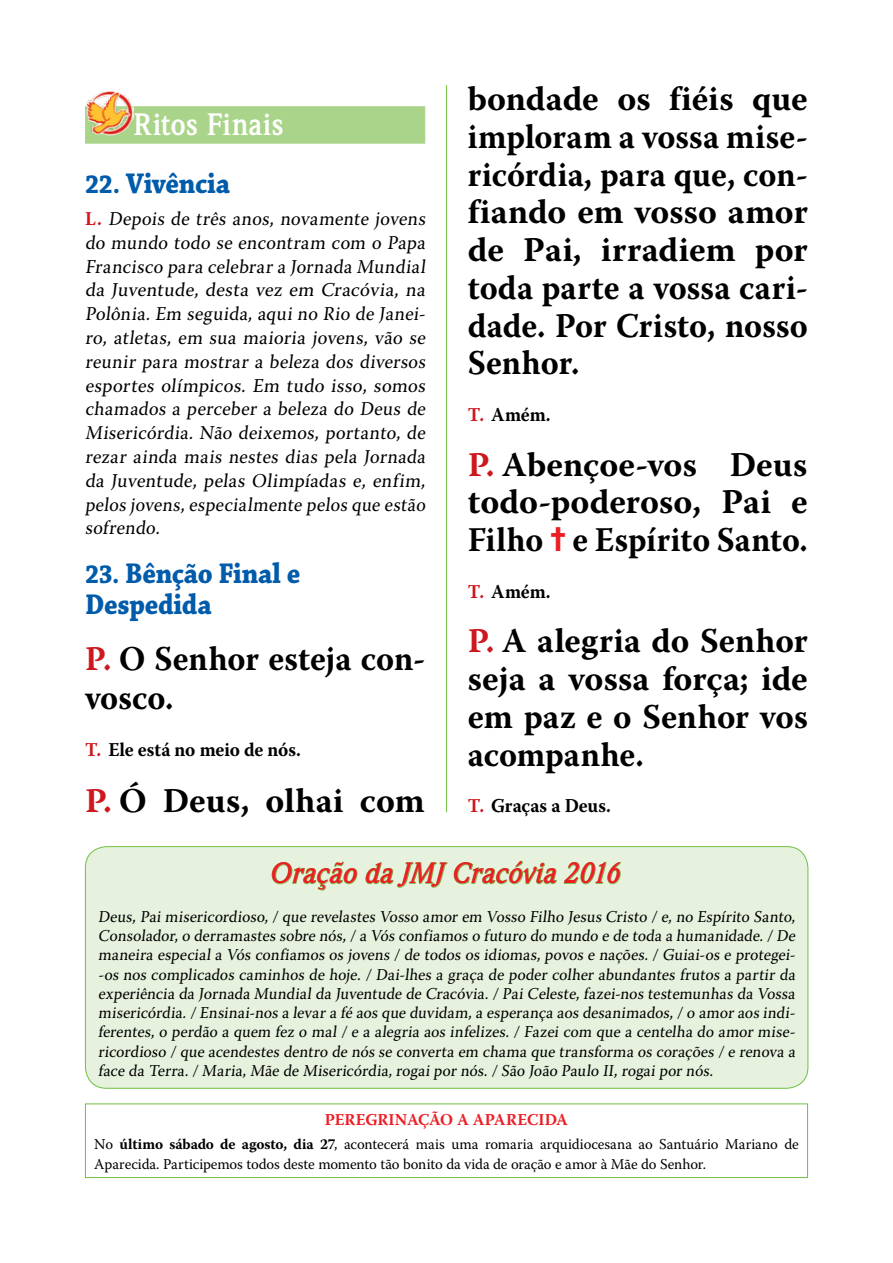
<style>
.page{position:relative;width:893px;height:1263px;background:#fff}
.page>*{position:absolute;margin:0;border:0;box-sizing:border-box;transform-origin:0 0}
.t1{font:700 34.5px/37.7px "Warnock Pro";letter-spacing:.005em;color:#000;text-align:justify}
.t2{font:700 34.5px/38.8px "Warnock Pro";letter-spacing:.005em;color:#000;scale:.95 1}
.t3{font:700 31.5px "Weidemann IT Cby BT";letter-spacing:-.005em;color:#fff;scale:.95 1}
.t4{font:700 30px/31.3px "Chaparral Pro";letter-spacing:-.01em;color:#005baa;scale:.91 1}
.t5{font:italic 700 30px "Weidemann IT Cby BT";letter-spacing:-.01em;color:#ed1d24;scale:.91 1}
.t6{font:19.5px/23.9px "Warnock Pro";color:#000;text-align:justify;scale:.95 1}
.t7{font:700 19.5px "Warnock Pro";letter-spacing:-.01em;color:#000;scale:.95 1}
.t8{font:16.5px/19.2px "Warnock Pro";letter-spacing:.02em;color:#000;text-align:justify;scale:.95 1}
.t9{font:700 16.5px "Warnock Pro";color:#ed1d24}
.t10{font:15px/19.8px "Warnock Pro";letter-spacing:-.005em;color:#000}
.s1{font-size:27px}
.s2{font-weight:700;color:#ce171e}
.s3{color:#ce171e}
.s4{font-family:"Monotype Sorts";font-weight:400;color:#ed1d24}
.s5{font-weight:700}
</style>
<div class="page">
<div style="left:85px;top:106px;width:340px;height:38px;background:#aad48a"></div>
<img style="left:85px;top:91px;width:48px;height:44px">
<div style="left:85px;top:847px;width:723px;height:241px;background:#e7f2de"></div>
<svg style="left:271px;top:861px;width:87px;height:30px;background:#cfe7bf"></svg>
<svg style="left:365px;top:848px;width:192px;height:40px;background:#d6eac8"></svg>
<svg style="left:563px;top:862px;width:58px;height:25px"></svg>
<div style="left:85px;top:846px;width:723px;height:243px;border:1px solid #72bf44;border-radius:21px"></div>
<div style="left:85px;top:1103px;width:723px;height:75px;border:1px solid #72bf44"></div>
<hr style="left:446px;top:85px;width:1px;height:727px;background:#72bf44">
<h2 class="t3" style="left:133px;top:105px;width:160px">Ritos Finais</h2>
<h3 class="t4" style="left:85px;top:169px;width:161px"><span class="s1">22.</span> Vivência</h3>
<p class="t6" style="left:85px;top:206px;width:363px"><span class="s2">L .</span> Depois de três anos, novamente jovens do mundo todo se encontram com o Papa Francisco para celebrar a Jornada Mundial da Juventude, desta vez em Cracóvia, na Polônia. Em seguida, aqui no Rio de Janei&shy;ro, atletas, em sua maioria jovens, vão se reunir para mostrar a beleza dos diversos esportes olímpicos. Em tudo isso, somos chamados a perceber a beleza do Deus de Misericórdia. Não deixemos, portanto, de rezar ainda mais nestes dias pela Jornada da Juventude, pelas Olimpíadas e, enfim, pelos jovens,especialmente pelos que estão sofrendo.</p>
<h3 class="t4" style="left:85px;top:559px;width:238px"><span class="s1">23.</span> Bênção Final e<br>Despedida</h3>
<h1 class="t2" style="left:85px;top:638px;width:360px"><span class="s3">P.</span> O Senhor esteja con&shy;vosco.</h1>
<p class="t7" style="left:85px;top:738px;width:228px"><span class="s3">T.</span> Ele está no meio de nós.</p>
<h1 class="t1" style="left:85px;top:781px;width:341px"><span class="s3">P.</span> Ó Deus, olhai com</h1>
<h1 class="t1" style="left:468px;top:80px;width:342px">bondade os fiéis que imploram a vossa mise&shy;ricórdia, para que, con&shy;fiando em vosso amor de Pai, irradiem por toda parte a vossa cari&shy;dade. Por Cristo, nosso Senhor.</h1>
<p class="t7" style="left:468px;top:403px;width:88px"><span class="s3">T.</span> Amém.</p>
<h1 class="t1" style="left:468px;top:445px;width:342px"><span class="s3">P.</span> Abençoe-vos Deus todo-poderoso, Pai e Filho <span class="s4">=</span> e Espírito Santo.</h1>
<p class="t7" style="left:468px;top:580px;width:88px"><span class="s3">T.</span> Amém.</p>
<h1 class="t1" style="left:468px;top:622px;width:342px"><span class="s3">P.</span> A alegria do Senhor seja a vossa força; ide em paz e o Senhor vos acompanhe.</h1>
<p class="t7" style="left:468px;top:794px;width:152px"><span class="s3">T.</span> Graças a Deus.</p>
<h3 class="t5" style="left:271px;top:854px;width:387px">Oração da JMJ Cracóvia 2016</h3>
<p class="t8" style="left:98px;top:906px;width:738px">Deus, Pai misericordioso, / que revelastes Vosso amor em Vosso Filho Jesus Cristo / e, no Espírito Santo, Consolador,o derramastes sobre nós,/ a Vós confiamos o futuro do mundo e de toda a humanidade./ De maneira especial a Vós confiamos os jovens / de todos os idiomas, povos e nações. / Guiai-os e protegei--os nos complicados caminhos de hoje. / Dai-lhes a graça de poder colher abundantes frutos a partir da experiência da Jornada Mundial da Juventude de Cracóvia. / Pai Celeste, fazei-nos testemunhas da Vossa misericórdia./ Ensinai-nos a levar a fé aos que duvidam,a esperança aos desanimados,/ o amor aos indi&shy;ferentes, o perdão a quem fez o mal / e a alegria aos infelizes. / Fazei com que a centelha do amor mise&shy;ricordioso / que acendestes dentro de nós se converta em chama que transforma os corações / e renova a face da Terra. / Maria, Mãe de Misericórdia, rogai por nós. / São João Paulo II, rogai por nós.</p>
<p class="t9" style="left:325px;top:1109px;width:245px">PEREGRINAÇÃO A APARECIDA</p>
<p class="t10" style="left:94px;top:1134px;width:706px">No <span class="s5">último sábado de agosto, dia 27</span>, acontecerá mais uma romaria arquidiocesana ao Santuário Mariano de<br>Aparecida. Participemos todos deste momento tão bonito da vida de oração e amor à Mãe do Senhor.</p>
</div>
